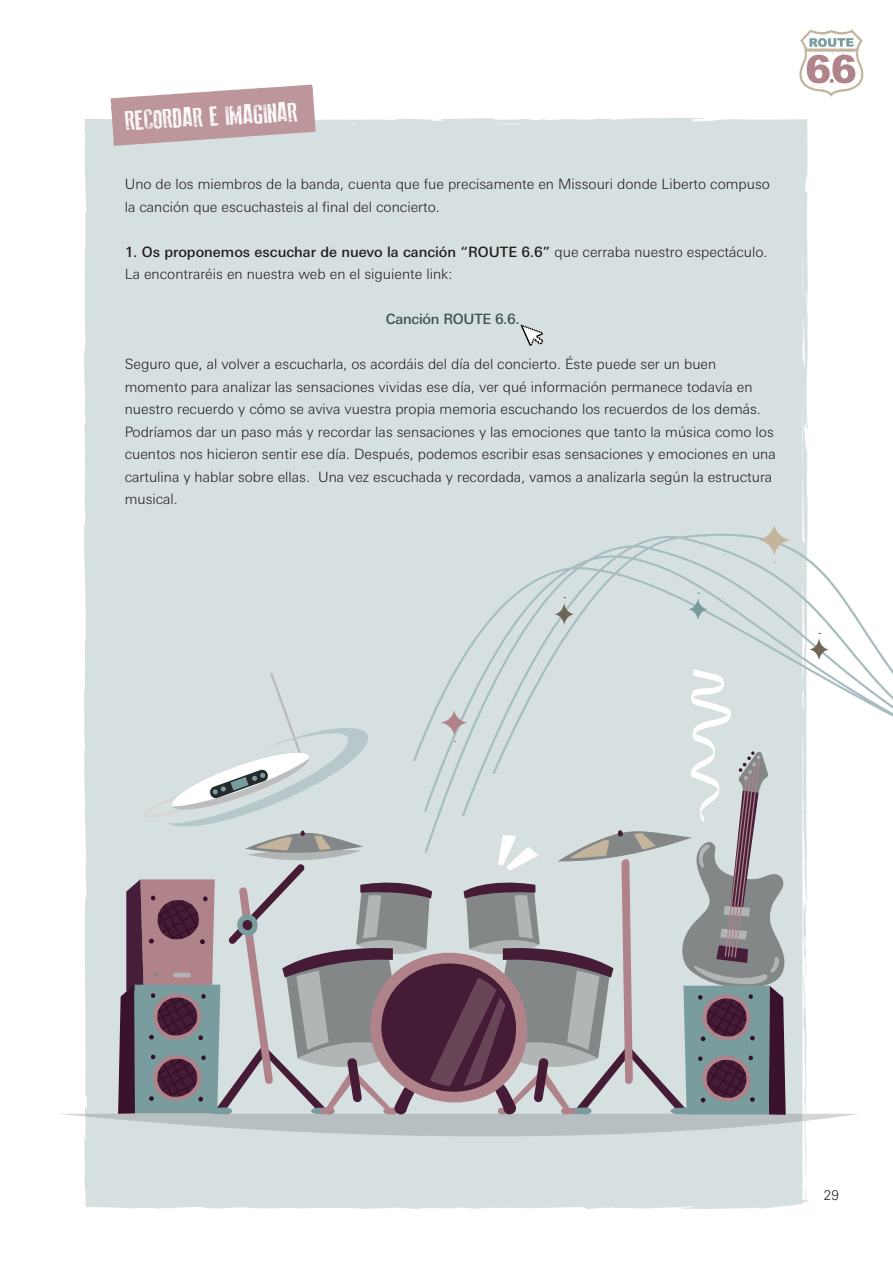
<style>
.page{position:relative;width:893px;height:1263px;background:#fff}
.page>*{position:absolute;margin:0;border:0;box-sizing:border-box;transform-origin:0 0}
.t1{font:27px "Old Press";color:#fff}
.t2{font:300 14.25px/22.5px "Linotype Univers Basic";color:#231f20}
.t3{font:500 14.25px "Linotype Univers Basic";letter-spacing:-.02em;color:#3d5456}
.t4{font:300 13.5px "Linotype Univers Basic";color:#231f20}
.s1{font-weight:500}
</style>
<div class="page">
<svg style="left:799px;top:30px;width:64px;height:67px"></svg>
<div style="left:84px;top:118px;width:725px;height:1091px;background:#d7e0e1"></div>
<svg style="left:111px;top:84px;width:205px;height:62px"></svg>
<svg style="left:413px;top:526px;width:480px;height:191px;fill:#d7e0e1"></svg>
<svg style="left:688px;top:593px;width:20px;height:27px"></svg>
<svg style="left:809px;top:633px;width:20px;height:27px"></svg>
<svg style="left:554px;top:598px;width:20px;height:27px"></svg>
<svg style="left:758px;top:525px;width:33px;height:38px"></svg>
<svg style="left:61px;top:669px;width:799px;height:509px"></svg>
<svg style="left:520px;top:324px;width:23px;height:22px"></svg>
<h1 class="t1" style="left:124px;top:106px;width:174px;rotate:-3deg">RECORDAR E IMAGINAR</h1>
<p class="t2" style="left:125px;top:173px;width:647px">Uno de los miembros de la banda, cuenta que fue precisamente en Missouri donde Liberto compuso la canción que escuchasteis al final del concierto.</p>
<p class="t2" style="left:125px;top:240px;width:644px"><span class="s1">1. Os proponemos escuchar de nuevo la canción “ROUTE 6.6”</span> que cerraba nuestro espectáculo.<br>La encontraréis en nuestra web en el siguiente link:</p>
<p class="t3" style="left:386px;top:311px;width:135px">Canción ROUTE 6.6.</p>
<p class="t2" style="left:125px;top:353px;width:652px">Seguro que, al volver a escucharla, os acordáis del día del concierto. Éste puede ser un buen momento para analizar las sensaciones vividas ese día, ver qué información permanece todavía en nuestro recuerdo y cómo se aviva vuestra propia memoria escuchando los recuerdos de los demás.<br>Podríamos dar un paso más y recordar las sensaciones y las emociones que tanto la música como los cuentos nos hicieron sentir ese día. Después, podemos escribir esas sensaciones y emociones en una cartulina y hablar sobre ellas. Una vez escuchada y recordada, vamos a analizarla según la estructura musical.</p>
<p class="t4" style="left:824px;top:1187px;width:17px">29</p>
</div>
